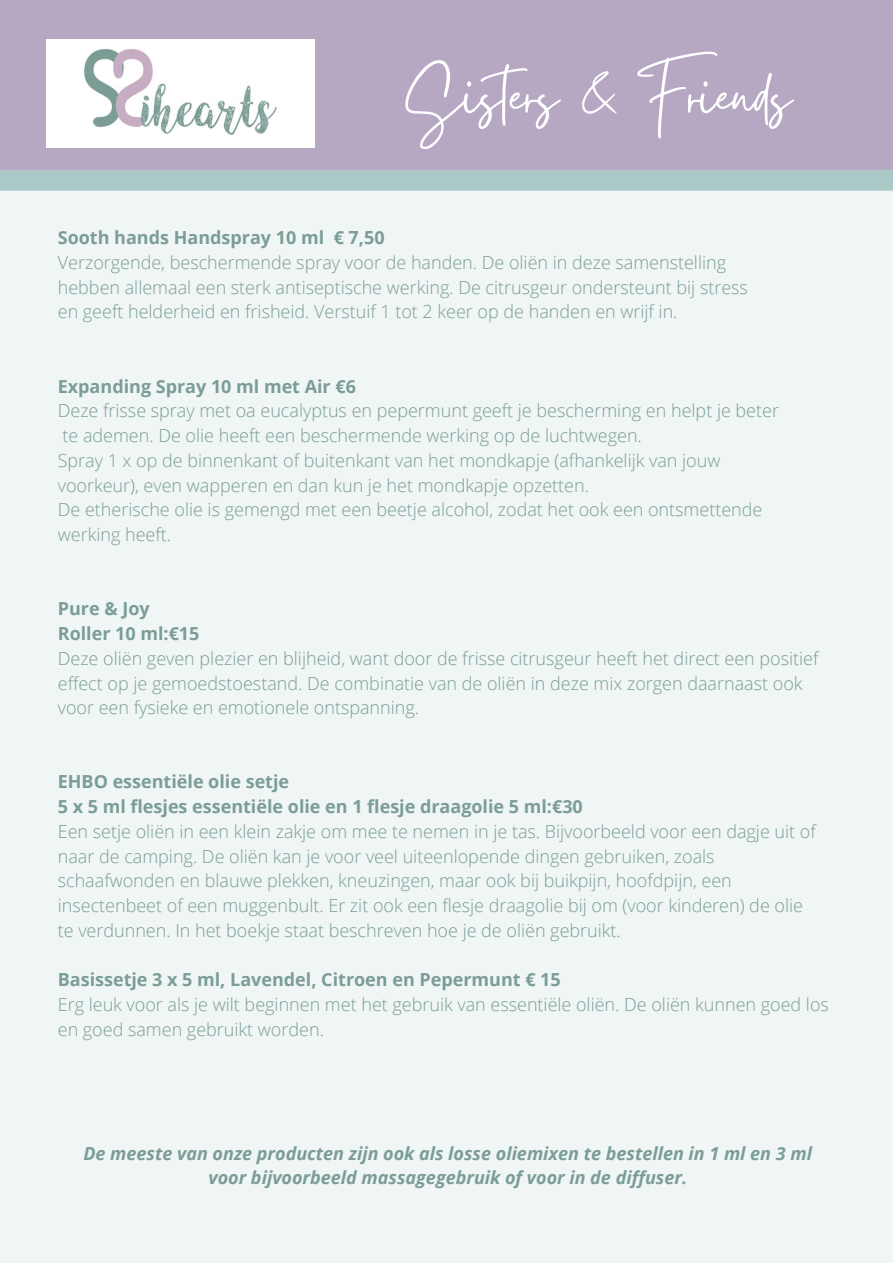
<style>
.page{position:relative;width:893px;height:1264px;background:#fff}
.page>*{position:absolute;margin:0;border:0;box-sizing:border-box;transform-origin:0 0}
.t1{font:72.9px "Gistesy";color:#fff}
.t2{font:300 18px/24.8px "Open Sans";color:#7b9d95}
.t3{font:700 18px/24.8px "Open Sans";color:#7b9d95}
.t4{font:italic 700 18px/24.8px "Open Sans";color:#7b9d95;text-align:center}
</style>
<div class="page">
<div style="left:0;top:0;width:892px;height:1262px;background:#eff6f5"></div>
<div style="left:0;top:170px;width:892px;height:21px;background:#a9c8c6"></div>
<div style="left:0;top:0;width:892px;height:170px;background:#b6a8c3"></div>
<img style="left:47px;top:39px;width:267px;height:108px">
<h1 class="t1" style="left:405px;top:45px;width:387px">Sisters &amp; Friends</h1>
<p class="t3" style="left:58px;top:225px;width:328px">Sooth hands Handspray 10 ml € 7,50</p>
<p class="t2" style="left:58px;top:249px;width:691px">Verzorgende, beschermende spray voor de handen. De oliën in deze samenstelling hebben allemaal een sterk antiseptische werking. De citrusgeur ondersteunt bij stress en geeft helderheid en frisheid. Verstuif 1 tot 2 keer op de handen en wrijf in.</p>
<p class="t3" style="left:58px;top:373px;width:300px">Expanding Spray 10 ml met Air €6</p>
<p class="t2" style="left:58px;top:398px;width:722px">Deze frisse spray met oa eucalyptus en pepermunt geeft je bescherming en helpt je beter te ademen. De olie heeft een beschermende werking op de luchtwegen.<br>Spray 1 x op de binnenkant of buitenkant van het mondkapje (afhankelijk van jouw voorkeur), even wapperen en dan kun je het mondkapje opzetten.<br>De etherische olie is gemengd met een beetje alcohol, zodat het ook een ontsmettende werking heeft.</p>
<p class="t3" style="left:58px;top:596px;width:143px">Pure &amp; Joy<br>Roller 10 ml:€15</p>
<p class="t2" style="left:58px;top:645px;width:762px">Deze oliën geven plezier en blijheid, want door de frisse citrusgeur heeft het direct een positief effect op je gemoedstoestand. De combinatie van de oliën in deze mix zorgen daarnaast ook voor een fysieke en emotionele ontspanning.</p>
<p class="t3" style="left:58px;top:769px;width:526px">EHBO essentiële olie setje<br>5 x 5 ml flesjes essentiële olie en 1 flesje draagolie 5 ml:€30</p>
<p class="t2" style="left:58px;top:818px;width:759px">Een setje oliën in een klein zakje om mee te nemen in je tas. Bijvoorbeeld voor een dagje uit of naar de camping. De oliën kan je voor veel uiteenlopende dingen gebruiken, zoals schaafwonden en blauwe plekken, kneuzingen, maar ook bij buikpijn, hoofdpijn, een insectenbeet of een muggenbult. Er zit ook een flesje draagolie bij om (voor kinderen) de olie te verdunnen. In het boekje staat beschreven hoe je de oliën gebruikt.</p>
<p class="t3" style="left:58px;top:967px;width:504px">Basissetje 3 x 5 ml, Lavendel, Citroen en Pepermunt € 15</p>
<p class="t2" style="left:58px;top:991px;width:772px">Erg leuk voor als je wilt beginnen met het gebruik van essentiële oliën. De oliën kunnen goed los en goed samen gebruikt worden.</p>
<p class="t4" style="left:83px;top:1140px;width:730px">De meeste van onze producten zijn ook als losse oliemixen te bestellen in 1 ml en 3 ml voor bijvoorbeeld massagegebruik of voor in de diffuser.</p>
</div>
